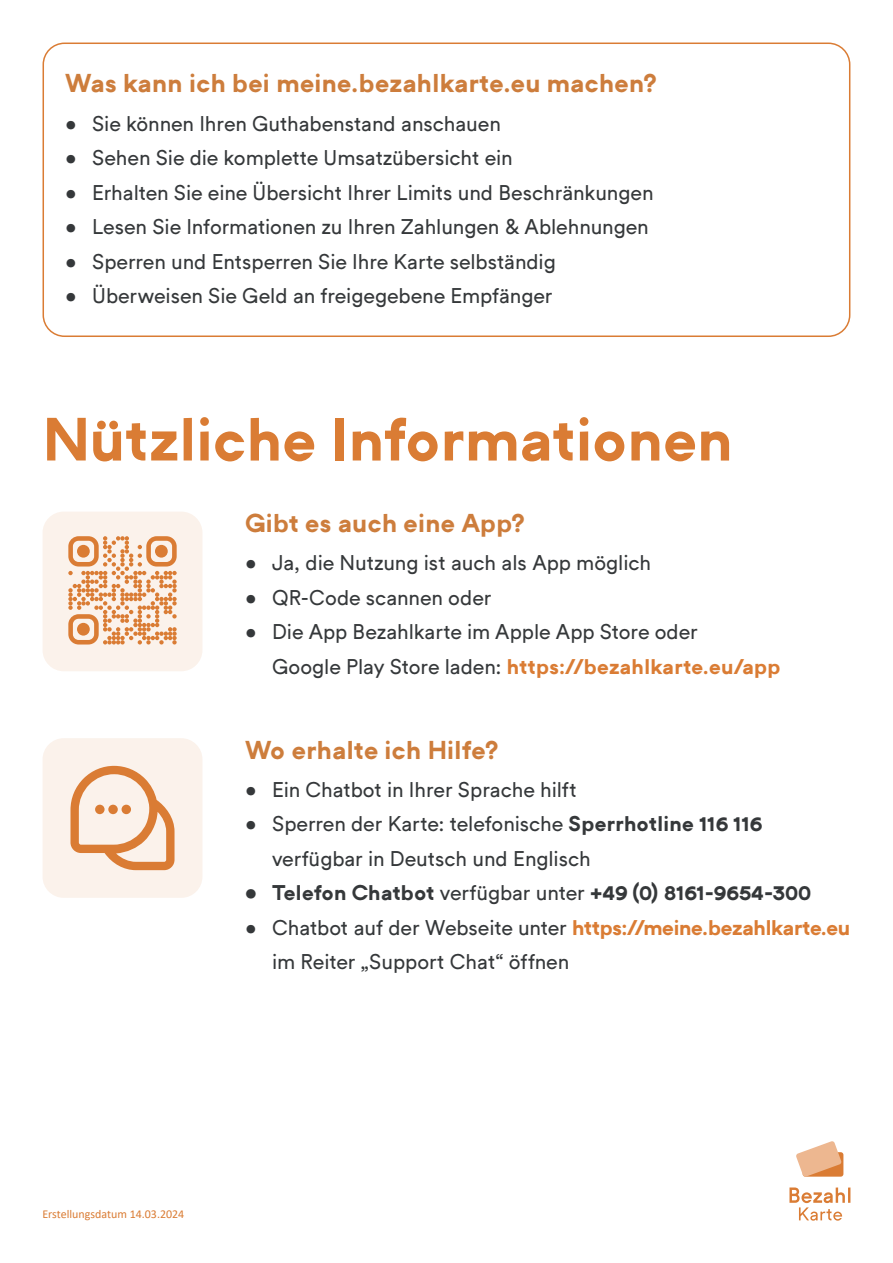
<style>
.page{position:relative;width:893px;height:1263px;background:#fff}
.page>*{position:absolute;margin:0;border:0;box-sizing:border-box;transform-origin:0 0}
.t1{font:900 60px "Josala";color:#da7c34}
.t2{font:900 25.5px "Josala";letter-spacing:.01em;color:#cd7d3c}
.t3{font:21px/34.5px "Josala";letter-spacing:-.005em;color:#35383a}
.t4{font:900 21px "Josala";letter-spacing:.005em;color:#35383a}
.t5{font:12px "Calibri";color:#da7c34}
.s1{font-weight:900;color:#da7c34}
.s2{font-weight:900}
.s3{font-weight:400}
</style>
<div class="page">
<div style="left:43px;top:43px;width:807px;height:294px;border:2px solid #da7c34;border-radius:21px"></div>
<svg style="left:789px;top:1187px;width:61px;height:34px"></svg>
<div style="left:803px;top:1152px;width:40px;height:25px;background:#da7c34;border-radius:3px"></div>
<svg style="left:796px;top:1141px;width:46px;height:36px"></svg>
<svg style="left:43px;top:512px;width:159px;height:159px;background:#f4dbc7"></svg>
<div style="left:43px;top:738px;width:159px;height:160px;background:#fbf2eb;border-radius:21px"></div>
<svg style="left:70px;top:766px;width:105px;height:104px"></svg>
<p class="t2" style="left:65px;top:70px;width:594px">Was kann ich bei meine.bezahlkarte.eu machen?</p>
<p class="t3" style="left:65px;top:107px;width:437px">• Sie können Ihren Guthabenstand anschauen</p>
<p class="t3" style="left:65px;top:141px;width:449px">• Sehen Sie die komplette Umsatzübersicht ein</p>
<p class="t3" style="left:65px;top:176px;width:590px">• Erhalten Sie eine Übersicht Ihrer Limits und Beschränkungen</p>
<p class="t3" style="left:65px;top:210px;width:585px">• Lesen Sie Informationen zu Ihren Zahlungen &amp; Ablehnungen</p>
<p class="t3" style="left:65px;top:245px;width:492px">• Sperren und Entsperren Sie Ihre Karte selbständig</p>
<p class="t3" style="left:65px;top:279px;width:489px">• Überweisen Sie Geld an freigegebene Empfänger</p>
<h1 class="t1" style="left:43px;top:408px;width:692px">Nützliche Informationen</h1>
<p class="t2" style="left:245px;top:509px;width:282px">Gibt es auch eine App?</p>
<p class="t3" style="left:245px;top:546px;width:408px">• Ja, die Nutzung ist auch als App möglich</p>
<p class="t3" style="left:245px;top:581px;width:248px">• QR-Code scannen oder</p>
<p class="t3" style="left:272px;top:615px;width:510px;text-indent:-27px">• Die App Bezahlkarte im Apple App Store oder<br>Google Play Store laden: <span class="s1">https://bezahlkarte.eu/app</span></p>
<p class="t2" style="left:245px;top:736px;width:255px">Wo erhalte ich Hilfe?</p>
<p class="t3" style="left:245px;top:773px;width:333px">• Ein Chatbot in Ihrer Sprache hilft</p>
<p class="t3" style="left:272px;top:807px;width:491px;text-indent:-27px">• Sperren der Karte: telefonische <span class="s2">Sperrhotline 116 116 </span>verfügbar in Deutsch und Englisch</p>
<p class="t4" style="left:245px;top:882px;width:568px">• Telefon Chatbot <span class="s3">verfügbar unter</span> +49 (0) 8161-9654-300</p>
<p class="t3" style="left:272px;top:911px;width:580px;text-indent:-27px">• Chatbot auf der Webseite unter <span class="s1">https://meine.bezahlkarte.eu </span>im Reiter „Support Chat“ öffnen</p>
<p class="t5" style="left:42px;top:1206px;width:143px">Erstellungsdatum 14.03.2024</p>
</div>
